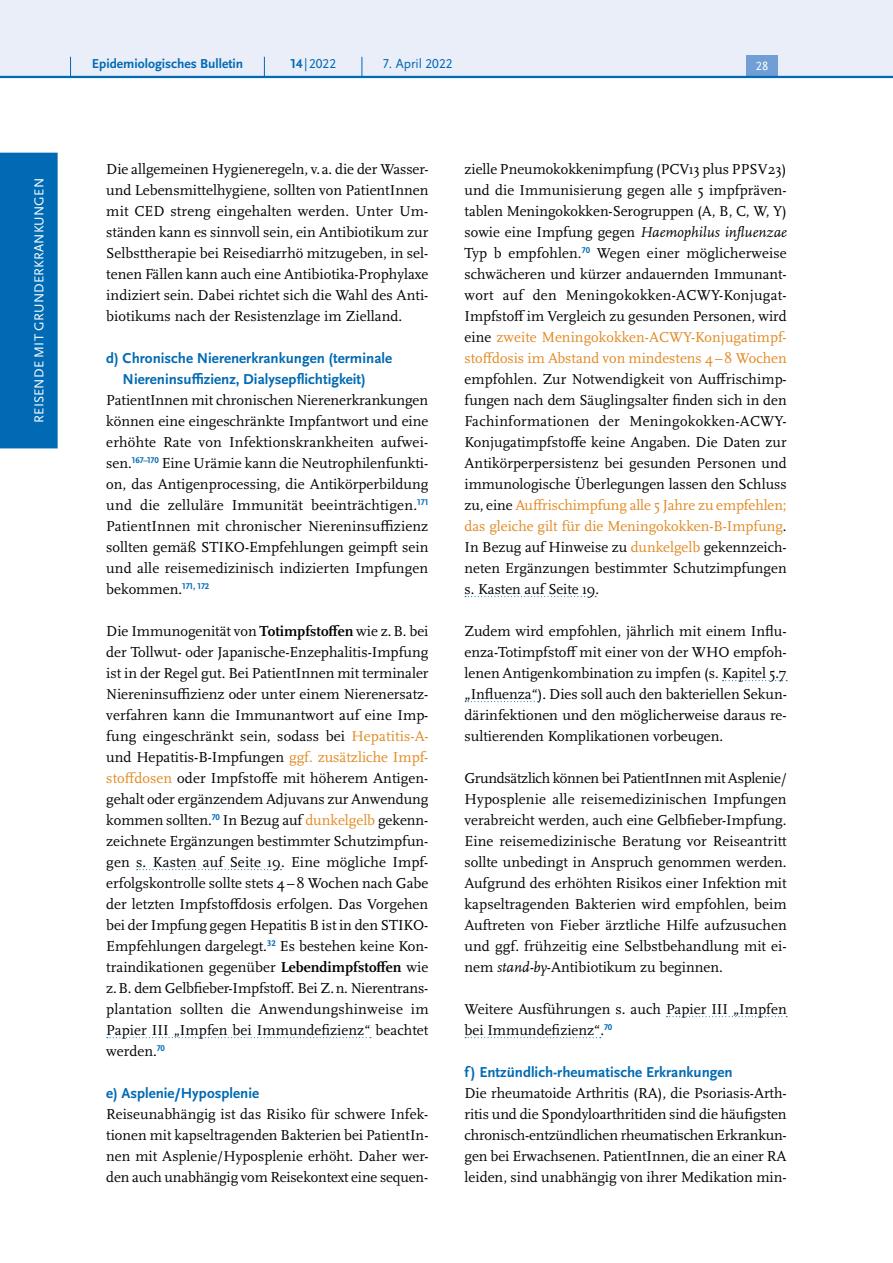
<style>
.page{position:relative;width:893px;height:1263px;background:#fff}
.page>*{position:absolute;margin:0;border:0;box-sizing:border-box;transform-origin:0 0}
.P_-_Fließtext{font:15px/21px "Scala Pro";color:#000;text-align:justify}
.H5___Buchstaben{font:700 15px/21px "Scala Sans Pro";color:#006ab4}
.t1{font:13.5px "Scala Sans Pro";color:#fff}
.t2{font:700 13.5px "Scala Sans Pro";color:#006ab4}
.t3{font:13.5px "Scala Sans Pro";color:#006ab4}
.t4{font:12.45px "Scala Sans Pro";color:#fff}
.s1{font-weight:700}
.s2{color:#e18922}
.s3{font-style:italic}
</style>
<div class="page">
<div style="left:0;top:153px;width:58px;height:295px;background:#006ab4"></div>
<svg style="left:137px;top:869px;width:144px;height:1px"></svg>
<svg style="left:107px;top:1037px;width:264px;height:1px"></svg>
<svg style="left:465px;top:596px;width:131px;height:1px"></svg>
<svg style="left:722px;top:680px;width:65px;height:1px"></svg>
<svg style="left:465px;top:701px;width:73px;height:1px"></svg>
<svg style="left:666px;top:1016px;width:121px;height:1px"></svg>
<svg style="left:465px;top:1037px;width:136px;height:1px"></svg>
<div style="left:0;top:0;width:893px;height:77px;background:#eaeef9"></div>
<div style="left:746px;top:55px;width:32px;height:21px;background:#719ed4"></div>
<hr style="left:0;top:76px;width:893px;height:2px;background:#006ab4">
<svg style="left:70px;top:57px;width:1px;height:19px"></svg>
<svg style="left:264px;top:57px;width:1px;height:19px"></svg>
<svg style="left:362px;top:57px;width:1px;height:19px"></svg>
<p class="t1" style="left:31px;top:423px;width:243px;rotate:-90deg">Reisende mit Grunderkrankungen</p>
<p class="t2" style="left:92px;top:55px;width:153px">Epidemiologisches Bulletin</p>
<p class="t3" style="left:291px;top:55px;width:47px"><span class="s1">14</span> |2022</p>
<p class="t3" style="left:383px;top:55px;width:71px">7. April 2022</p>
<p class="t4" style="left:756px;top:59px;width:14px">28</p>
<p class="P_-_Fließtext" style="left:106px;top:158px;width:324px">Die allgemeinen Hygieneregeln, v.a. die der Wasser&shy;und Lebensmittelhygiene, sollten von PatientInnen mit CED streng eingehalten werden. Unter Um&shy;ständen kann es sinnvoll sein, ein Antibiotikum zur Selbsttherapie bei Reisediarrhö mitzugeben, in sel&shy;tenen Fällen kann auch eine Antibiotika-Prophylaxe indiziert sein. Dabei richtet sich die Wahl des Anti&shy;biotikums nach der Resistenzlage im Zielland.</p>
<p class="H5___Buchstaben" style="left:123px;top:347px;width:271px;text-indent:-16px">d) Chronische Nierenerkrankungen (terminale<br>Niereninsuffizienz, Dialysepflichtigkeit)</p>
<p class="P_-_Fließtext" style="left:106px;top:389px;width:324px">PatientInnen mit chronischen Nierenerkrankungen können eine eingeschränkte Impfantwort und eine erhöhte Rate von Infektionskrankheiten aufwei&shy;sen.<sup>167–170</sup> Eine Urämie kann die Neutrophilenfunkti&shy;on, das Antigenprocessing, die Antikörperbildung und die zelluläre Immunität beeinträchtigen.<sup>171<br></sup>PatientInnen mit chronischer Niereninsuffizienz sollten gemäß STIKO-Empfehlungen geimpft sein und alle reisemedizinisch indizierten Impfungen bekommen.<sup>171,</sup> <sup>172</sup></p>
<p class="P_-_Fließtext" style="left:106px;top:620px;width:324px">Die Immunogenität von <span class="s1">Totimpfstoffen</span> wie z.B. bei der Tollwut- oder Japanische-Enzephalitis-Impfung ist in der Regel gut. Bei PatientInnen mit terminaler Niereninsuffizienz oder unter einem Nierenersatz&shy;verfahren kann die Immunantwort auf eine Imp&shy;fung eingeschränkt sein, sodass bei <span class="s2">Hepatitis-A&shy;</span>und Hepatitis-B-Impfungen <span class="s2">ggf. zusätzliche Impf&shy;stoffdosen</span> oder Impfstoffe mit höherem Antigen&shy;gehalt oder ergänzendem Adjuvans zur Anwendung kommen sollten.<sup>70</sup> In Bezug auf <span class="s2">dunkelgelb</span> gekenn&shy;zeichnete Ergänzungen bestimmter Schutzimpfun&shy;gen s. Kasten auf Seite 19. Eine mögliche Impf&shy;erfolgskontrolle sollte stets 4 –8 Wochen nach Gabe der letzten Impfstoffdosis erfolgen. Das Vorgehen bei der Impfung gegen Hepatitis B ist in den STIKO-Empfehlungen dargelegt.<sup>32</sup> Es bestehen keine Kon&shy;traindikationen gegenüber <span class="s1">Lebendimpfstoffen</span> wie z.B. dem Gelbfieber-Impfstoff. Bei Z.n. Nierentrans&shy;plantation sollten die Anwendungshinweise im Papier III „Impfen bei Immundefizienz“ beachtet werden.<sup>70</sup></p>
<p class="H5___Buchstaben" style="left:106px;top:1082px;width:154px">e) Asplenie/Hyposplenie</p>
<p class="P_-_Fließtext" style="left:106px;top:1103px;width:324px">Reiseunabhängig ist das Risiko für schwere Infek&shy;tionen mit kapseltragenden Bakterien bei PatientIn&shy;nen mit Asplenie/Hyposplenie erhöht. Daher wer&shy;den auch unabhängig vom Reisekontext eine sequen-</p>
<p class="P_-_Fließtext" style="left:465px;top:158px;width:324px">zielle Pneumokokkenimpfung (PCV13 plus PPSV23) und die Immunisierung gegen alle 5 impfpräven&shy;tablen Meningokokken-Serogruppen (A, B, C, W, Y) sowie eine Impfung gegen <span class="s3">Haemophilus influenzae </span>Typ b empfohlen.<sup>70</sup> Wegen einer möglicherweise schwächeren und kürzer andauernden Immunant&shy;wort auf den Meningokokken-ACWY-Konjugat-Impfstoff im Vergleich zu gesunden Personen, wird eine <span class="s2">zweite Meningokokken-ACWY-Konjugatimpf&shy;stoffdosis im Abstand von mindestens 4 –8 Wochen </span>empfohlen. Zur Notwendigkeit von Auffrischimp&shy;fungen nach dem Säuglingsalter finden sich in den Fachinformationen der Meningokokken-ACWY-Konjugatimpfstoffe keine Angaben. Die Daten zur Antikörperpersistenz bei gesunden Personen und immunologische Überlegungen lassen den Schluss zu, eine <span class="s2">Auffrischimpfung alle 5 Jahre zu empfehlen; das gleiche gilt für die Meningokokken-B-Impfung</span>.<br>In Bezug auf Hinweise zu <span class="s2">dunkelgelb</span> gekennzeich&shy;neten Ergänzungen bestimmter Schutzimpfungen s. Kasten auf Seite 19.</p>
<p class="P_-_Fließtext" style="left:465px;top:620px;width:324px">Zudem wird empfohlen, jährlich mit einem Influ&shy;enza-Totimpfstoff mit einer von der WHO empfoh&shy;lenen Antigenkombination zu impfen (s. Kapitel 5.7 „Influenza“). Dies soll auch den bakteriellen Sekun&shy;därinfektionen und den möglicherweise daraus re&shy;sultierenden Komplikationen vorbeugen.</p>
<p class="P_-_Fließtext" style="left:465px;top:767px;width:324px">Grundsätzlich können bei PatientInnen mit Asplenie/ Hyposplenie alle reisemedizinischen Impfungen verabreicht werden, auch eine Gelbfieber-Impfung.<br>Eine reisemedizinische Beratung vor Reiseantritt sollte unbedingt in Anspruch genommen werden.<br>Aufgrund des erhöhten Risikos einer Infektion mit kapseltragenden Bakterien wird empfohlen, beim Auftreten von Fieber ärztliche Hilfe aufzusuchen und ggf. frühzeitig eine Selbstbehandlung mit ei&shy;nem <span class="s3">stand-by</span>-Antibiotikum zu beginnen.</p>
<p class="P_-_Fließtext" style="left:465px;top:998px;width:324px">Weitere Ausführungen s. auch Papier III „Impfen bei Immundefizienz“.<sup>70</sup></p>
<p class="H5___Buchstaben" style="left:465px;top:1061px;width:270px">f ) Entzündlich-rheumatische Erkrankungen</p>
<p class="P_-_Fließtext" style="left:465px;top:1082px;width:324px">Die rheumatoide Arthritis (RA), die Psoriasis-Arth&shy;ritis und die Spondyloarthritiden sind die häufigsten chronisch-entzündlichen rheumatischen Erkrankun&shy;gen bei Erwachsenen. PatientInnen, die an einer RA leiden, sind unabhängig von ihrer Medikation min-</p>
</div>
